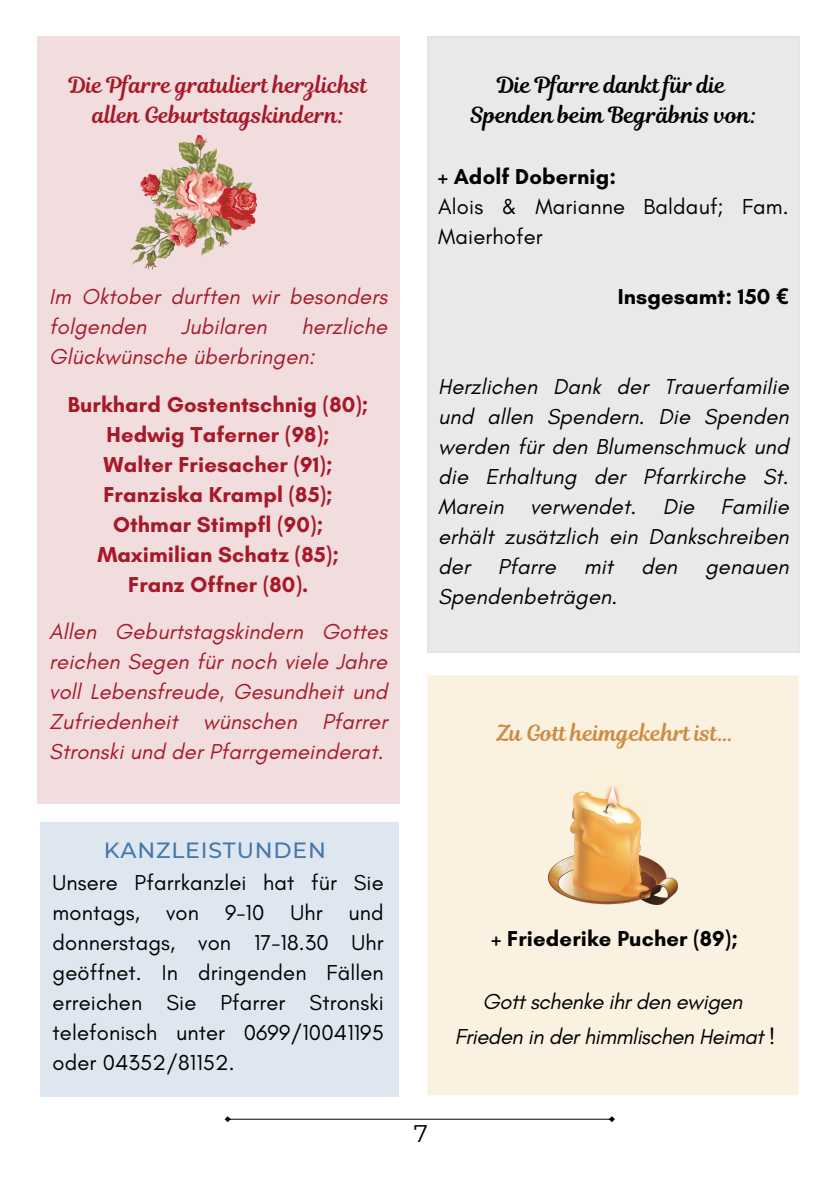
<style>
.page{position:relative;width:839px;height:1191px;background:#fff}
.page>*{position:absolute;margin:0;border:0;box-sizing:border-box;transform-origin:0 0}
.t1{font:24px "Montserrat";color:#000}
.t2{font:italic 22px/30px "Glacial Indifference";letter-spacing:.005em;color:#a71828}
.t3{font:italic 22px/30px "Glacial Indifference";letter-spacing:.005em;color:#000;text-align:justify}
.t4{font:22px/30px "Glacial Indifference";letter-spacing:.005em;color:#000}
.t5{font:700 22px "Glacial Indifference";letter-spacing:.005em;color:#a71828}
.t6{font:22px/30px "RTL Romman Regular";letter-spacing:.005em;color:#a71828;text-align:center}
.t7{font:italic 22px "Glacial Indifference";letter-spacing:-.02em;color:#000}
.t8{font:700 22px "Glacial Indifference";letter-spacing:.005em;color:#000}
.t9{font:22px "RTL Romman Regular";letter-spacing:.005em;color:#000}
.t10{font:22px "RTL Romman Regular";letter-spacing:.005em;color:#ce8b43}
.t11{font:500 22px "Montserrat";letter-spacing:.035em;color:#4578ab}
.s1{font-family:"Noto Sans"}
</style>
<div class="page">
<div style="left:37px;top:37px;width:362px;height:766px;background:#f1dcde"></div>
<div style="left:427px;top:675px;width:372px;height:420px;background:#faf1e1"></div>
<svg style="left:225px;top:1116px;width:390px;height:6px"></svg>
<div style="left:427px;top:37px;width:372px;height:616px;background:#e8e9e9"></div>
<div style="left:41px;top:823px;width:358px;height:274px;background:#dee7f0"></div>
<img style="left:130px;top:136px;width:126px;height:133px">
<img style="left:548px;top:741px;width:129px;height:164px">
<p class="t6" style="left:69px;top:70px;width:300px">Die Pfarre gratuliert herzlichst allen Geburtstagskindern:</p>
<p class="t2" style="left:49px;top:282px;width:339px">Im Oktober durften wir besonders folgenden</p>
<p class="t2" style="left:49px;top:312px;width:339px;text-indent:252px">herzliche<br>Glückwünsche überbringen:</p>
<p class="t5" style="left:68px;top:392px;width:302px">Burkhard Gostentschnig (80);</p>
<p class="t5" style="left:106px;top:422px;width:225px">Hedwig Taferner (98);</p>
<p class="t5" style="left:104px;top:452px;width:231px">Walter Friesacher (91);</p>
<p class="t5" style="left:103px;top:482px;width:231px">Franziska Krampl (85);</p>
<p class="t5" style="left:113px;top:512px;width:212px">Othmar Stimpfl (90);</p>
<p class="t5" style="left:97px;top:542px;width:243px">Maximilian Schatz (85);</p>
<p class="t5" style="left:128px;top:572px;width:182px">Franz Offner (80).</p>
<p class="t2" style="left:49px;top:616px;width:339px;text-align:justify">Allen Geburtstagskindern Gottes reichen Segen für noch viele Jahre voll Lebensfreude, Gesundheit und Zufriedenheit wünschen Pfarrer Stronski und der Pfarrgemeinderat.</p>
<p class="t2" style="left:181px;top:312px;width:87px">Jubilaren</p>
<p class="t9" style="left:497px;top:70px;width:230px">Die Pfarre dankt für die</p>
<p class="t9" style="left:470px;top:100px;width:288px">Spenden beim Begräbnis von:</p>
<p class="t8" style="left:438px;top:164px;width:179px">+ Adolf Dobernig:</p>
<p class="t4" style="left:438px;top:192px;width:352px">Alois &amp; Marianne Baldauf; Fam.<br>Maierhofer</p>
<p class="t8" style="left:617px;top:284px;width:172px">Insgesamt: 150 <span class="s1">€</span></p>
<p class="t3" style="left:438px;top:372px;width:352px">Herzlichen Dank der Trauerfamilie und allen Spendern. Die Spenden werden für den Blumenschmuck und die Erhaltung der Pfarrkirche St.<br>Marein verwendet. Die Familie erhält zusätzlich ein Dankschreiben der</p>
<p class="t3" style="left:497px;top:552px;width:60px">Pfarre</p>
<p class="t3" style="left:583px;top:552px;width:31px">mit</p>
<p class="t3" style="left:641px;top:552px;width:38px">den</p>
<p class="t3" style="left:705px;top:552px;width:85px">genauen</p>
<p class="t3" style="left:438px;top:582px;width:181px">Spendenbeträgen.</p>
<p class="t10" style="left:496px;top:718px;width:238px">Zu Gott heimgekehrt ist…</p>
<p class="t11" style="left:104px;top:837px;width:223px">KANZLEISTUNDEN</p>
<p class="t4" style="left:53px;top:867px;width:333px;text-align:justify">Unsere Pfarrkanzlei hat für Sie montags, von 9-10 Uhr und donnerstags, von 17-18.30 Uhr geöffnet. In dringenden Fällen erreichen Sie Pfarrer Stronski telefonisch unter 0699/10041195 oder 04352/81152.</p>
<p class="t8" style="left:491px;top:926px;width:248px">+ Friederike Pucher (89);</p>
<p class="t7" style="left:482px;top:989px;width:261px">Gott schenke ihr den ewigen</p>
<p class="t7" style="left:455px;top:1023px;width:322px">Frieden in der himmlischen Heimat !</p>
<p class="t1" style="left:414px;top:1119px;width:16px">7</p>
</div>
